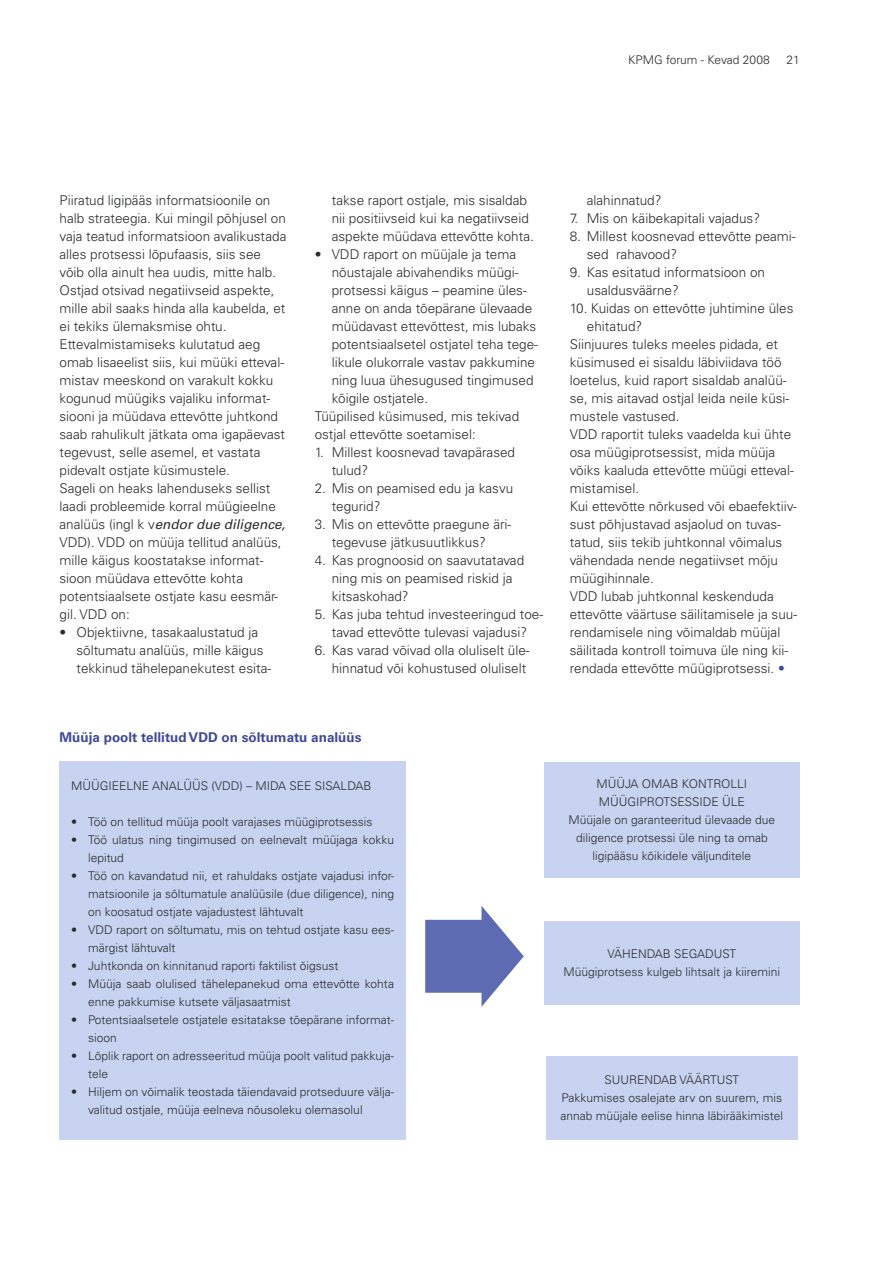
<style>
.page{position:relative;width:893px;height:1263px;background:#fff}
.page>*{position:absolute;margin:0;border:0;box-sizing:border-box;transform-origin:0 0}
.t1{font:300 13.5px/18px "Univers LT Std";color:#292b2c}
.t2{font:700 13.5px "Univers LT Std";color:#3f4a97}
.t3{font:300 12px/18px "Univers LT Std";color:#292b2c}
.s1{font-weight:400;font-style:italic}
.s2{color:#3f4a97}
</style>
<div class="page">
<div style="left:544px;top:921px;width:255px;height:84px;background:#c7d3f0"></div>
<div style="left:546px;top:1056px;width:252px;height:84px;background:#c7d3f0"></div>
<div style="left:544px;top:762px;width:255px;height:116px;background:#c7d3f0"></div>
<div style="left:60px;top:761px;width:346px;height:379px;background:#c7d3f0"></div>
<svg style="left:425px;top:906px;width:99px;height:101px"></svg>
<p class="t3" style="left:628px;top:52px;width:143px">KPMG forum - Kevad 2008</p>
<p class="t3" style="left:786px;top:52px;width:15px">21</p>
<p class="t1" style="left:60px;top:192px;width:228px">Piiratud ligipääs informatsioonile on halb strateegia. Kui mingil põhjusel on vaja teatud informatsioon avalikustada alles protsessi lõpufaasis, siis see võib olla ainult hea uudis, mitte halb.<br>Ostjad otsivad negatiivseid aspekte, mille abil saaks hinda alla kaubelda, et ei tekiks ülemaksmise ohtu.<br>Ettevalmistamiseks kulutatud aeg omab lisaeelist siis, kui müüki etteval&shy;mistav meeskond on varakult kokku kogunud müügiks vajaliku informat&shy;siooni ja müüdava ettevõtte juhtkond saab rahulikult jätkata oma igapäevast tegevust, selle asemel, et vastata pidevalt ostjate küsimustele.<br>Sageli on heaks lahenduseks sellist laadi probleemide korral müügieelne analüüs (ingl k v<span class="s1">endor due diligence, </span>VDD). VDD on müüja tellitud analüüs, mille käigus koostatakse informat&shy;sioon müüdava ettevõtte kohta potentsiaalsete ostjate kasu eesmär&shy;gil. VDD on:</p>
<p class="t1" style="left:77px;top:624px;width:196px;text-indent:-17px">• Objektiivne, tasakaalustatud ja sõltumatu analüüs, mille käigus tekkinud tähelepanekutest esita-</p>
<p class="t1" style="left:332px;top:192px;width:204px">takse raport ostjale, mis sisaldab nii positiiv seid kui ka negatiivseid aspekte müüdava ettevõtte kohta.</p>
<p class="t1" style="left:315px;top:246px;width:203px">• VDD raport on müüjale ja tema</p>
<p class="t1" style="left:332px;top:264px;width:188px">nõustajale abivahendiks müügi-</p>
<p class="t1" style="left:332px;top:282px;width:197px">protsessi käigus – peamine üles-</p>
<p class="t1" style="left:332px;top:300px;width:202px">anne on anda tõepärane ülevaade</p>
<p class="t1" style="left:332px;top:318px;width:206px">müüdavast ettevõttest, mis lubaks</p>
<p class="t1" style="left:332px;top:336px;width:208px">potentsiaalsetel ostjatel teha tege-</p>
<p class="t1" style="left:332px;top:354px;width:205px">likule olukorrale vastav pakkumine</p>
<p class="t1" style="left:332px;top:372px;width:203px">ning luua ühesugused tingimused</p>
<p class="t1" style="left:332px;top:390px;width:98px">kõigile ostjatele.</p>
<p class="t1" style="left:315px;top:408px;width:206px">Tüüpilised küsimused, mis tekivad</p>
<p class="t1" style="left:315px;top:426px;width:163px">ostjal ettevõtte soetamisel:</p>
<p class="t1" style="left:332px;top:444px;width:185px;text-indent:-17px">1. Millest koosnevad tavapärased tulud?</p>
<p class="t1" style="left:332px;top:480px;width:183px;text-indent:-17px">2. Mis on peamised edu ja kasvu tegurid?</p>
<p class="t1" style="left:332px;top:516px;width:181px;text-indent:-17px">3. Mis on ettevõtte praegune äri&shy;tegevuse jätkusuutlikkus?</p>
<p class="t1" style="left:332px;top:552px;width:194px;text-indent:-17px">4. Kas prognoosid on saavutatavad ning mis on peamised riskid ja kitsaskohad?</p>
<p class="t1" style="left:315px;top:606px;width:230px;text-align:center">5. Kas juba tehtud investeeringud toe&shy;tavad ettevõtte tulevasi vajadusi?</p>
<p class="t1" style="left:315px;top:642px;width:216px;text-align:right">6. Kas varad võivad olla oluliselt üle&shy;hinnatud või kohustused oluliselt</p>
<p class="t1" style="left:587px;top:192px;width:76px">alahinnatud?</p>
<p class="t1" style="left:570px;top:210px;width:192px">7. Mis on käibekapitali vajadus?</p>
<p class="t1" style="left:587px;top:228px;width:210px;text-indent:-17px">8. Millest koosnevad ettevõtte peami&shy;sed rahavood?</p>
<p class="t1" style="left:587px;top:264px;width:180px;text-indent:-17px">9. Kas esitatud informatsioon on usaldusväärne?</p>
<p class="t1" style="left:570px;top:300px;width:225px">10. Kuidas on ettevõtte juhtimine üles</p>
<p class="t1" style="left:587px;top:318px;width:57px">ehitatud?</p>
<p class="t1" style="left:570px;top:336px;width:210px">Siinjuures tuleks meeles pidada, et</p>
<p class="t1" style="left:570px;top:354px;width:213px">küsimused ei sisaldu läbiviidava töö</p>
<p class="t1" style="left:570px;top:372px;width:218px">loetelus, kuid raport sisaldab analüü-</p>
<p class="t1" style="left:570px;top:390px;width:221px">se, mis aitavad ostjal leida neile küsi-</p>
<p class="t1" style="left:570px;top:408px;width:111px">mustele vastused.</p>
<p class="t1" style="left:570px;top:426px;width:223px">VDD raportit tuleks vaadelda kui ühte</p>
<p class="t1" style="left:570px;top:444px;width:207px">osa müügiprotsessist, mida müüja</p>
<p class="t1" style="left:570px;top:462px;width:225px">võiks kaaluda ettevõtte müügi etteval-</p>
<p class="t1" style="left:570px;top:480px;width:71px">mistamisel.</p>
<p class="t1" style="left:570px;top:498px;width:229px">Kui ettevõtte nõrkused või ebaefektiiv-</p>
<p class="t1" style="left:570px;top:516px;width:213px">sust põhjustavad asjaolud on tuvas-</p>
<p class="t1" style="left:570px;top:534px;width:214px">tatud, siis tekib juhtkonnal võimalus</p>
<p class="t1" style="left:570px;top:552px;width:210px">vähendada nende negatiivset mõju</p>
<p class="t1" style="left:570px;top:570px;width:86px">müügihinnale.</p>
<p class="t1" style="left:570px;top:588px;width:206px">VDD lubab juhtkonnal keskenduda</p>
<p class="t1" style="left:570px;top:606px;width:229px">ettevõtte väärtuse säilitamisele ja suu-</p>
<p class="t1" style="left:570px;top:624px;width:212px">rendamisele ning võimaldab müüjal</p>
<p class="t1" style="left:570px;top:642px;width:220px">säilitada kontroll toimuva üle ning kii-</p>
<p class="t1" style="left:570px;top:660px;width:216px">rendada ettevõtte müügiprotsessi. <span class="s2">•</span></p>
<p class="t2" style="left:60px;top:731px;width:303px">Müüja poolt tellitud VDD on sõltumatu analüüs</p>
<p class="t3" style="left:71px;top:778px;width:302px">MÜÜGIEELNE ANALÜÜS (VDD) – MIDA SEE SISALDAB</p>
<p class="t3" style="left:71px;top:814px;width:303px">• Töö on tellitud müüja poolt varajases müügiprotsessis</p>
<p class="t3" style="left:88px;top:832px;width:307px;text-indent:-17px">• Töö ulatus ning tingimused on eelnevalt müüjaga kokku lepitud</p>
<p class="t3" style="left:88px;top:868px;width:307px;text-align:justify;text-indent:-17px">• Töö on kavandatud nii, et rahuldaks ostjate vajadusi infor&shy;matsioonile ja sõltumatule analüüsile (due diligence), ning on koosatud ostjate vajadustest lähtuvalt</p>
<p class="t3" style="left:88px;top:922px;width:307px;text-indent:-17px">• VDD raport on sõltumatu, mis on tehtud ostjate kasu ees&shy;märgist lähtuvalt</p>
<p class="t3" style="left:71px;top:958px;width:269px">• Juhtkonda on kinnitanud raporti faktilist õigsust</p>
<p class="t3" style="left:88px;top:976px;width:307px;text-indent:-17px">• Müüja saab olulised tähelepanekud oma ettevõtte kohta enne pakkumise kutsete väljasaatmist</p>
<p class="t3" style="left:88px;top:1012px;width:307px;text-indent:-17px">• Potentsiaalsetele ostjatele esitatakse tõepärane informat&shy;sioon</p>
<p class="t3" style="left:88px;top:1048px;width:307px;text-indent:-17px">• Lõplik raport on adresseeritud müüja poolt valitud pakkuja&shy;tele</p>
<p class="t3" style="left:88px;top:1084px;width:307px;text-indent:-17px">• Hiljem on võimalik teostada täiendavaid protseduure välja&shy;valitud ostjale, müüja eelneva nõusoleku olemasolul</p>
<p class="t3" style="left:568px;top:776px;width:208px;text-align:center">MÜÜJA OMAB KONTROLLI<br>MÜÜGIPROTSESSIDE ÜLE<br>Müüjale on garanteeritud ülevaade due diligence protsessi üle ning ta omab ligipääsu kõikidele väljunditele</p>
<p class="t3" style="left:563px;top:945px;width:218px;text-align:center">VÄHENDAB SEGADUST<br>Müügiprotsess kulgeb lihtsalt ja kiiremini</p>
<p class="t3" style="left:560px;top:1071px;width:224px;text-align:center">SUURENDAB VÄÄRTUST<br>Pakkumises osalejate arv on suurem, mis annab müüjale eelise hinna läbirääkimistel</p>
</div>
